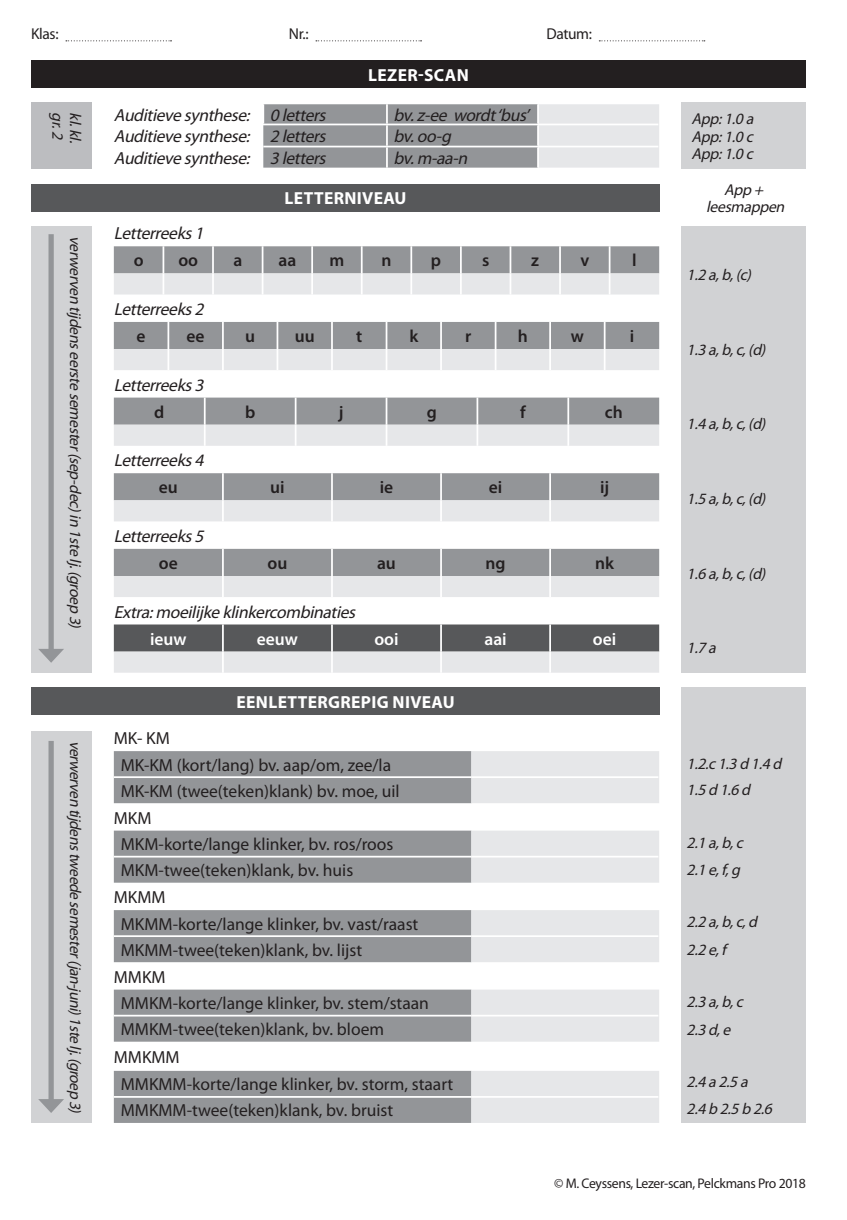
<style>
.page{position:relative;width:847px;height:1220px;background:#fff}
.page>*{position:absolute;margin:0;border:0;box-sizing:border-box;transform-origin:0 0}
.t1{font:17.5px/26.8px "Myriad Pro";color:#231f20}
.t2{font:italic 17.5px "Myriad Pro";color:#231f20}
.t3{font:600 17.5px "Myriad Pro";color:#231f20}
.t4{font:700 17.5px "Myriad Pro";letter-spacing:.02em;color:#fff}
.t5{font:600 17.5px "Myriad Pro";color:#fff}
.t6{font:italic 15.75px/27.5px "Myriad Pro";color:#231f20}
.t7{font:15.75px "Myriad Pro";letter-spacing:-.025em;color:#231f20}
.t8{font:14px "Myriad Pro";letter-spacing:-.025em;color:#231f20}
</style>
<div class="page">
<svg style="left:114px;top:246px;width:545px;height:48px;background:#b9bbbd"></svg>
<hr style="left:608px;top:273px;width:2px;height:21px;background:#fff">
<svg style="left:114px;top:322px;width:545px;height:48px;background:#b9bbbd"></svg>
<hr style="left:603px;top:349px;width:2px;height:21px;background:#fff">
<hr style="left:603px;top:322px;width:2px;height:27px;background:#fff">
<svg style="left:114px;top:397px;width:545px;height:49px;background:#b9bbbd"></svg>
<hr style="left:294px;top:425px;width:2px;height:21px;background:#fff">
<hr style="left:385px;top:425px;width:2px;height:21px;background:#fff">
<hr style="left:476px;top:425px;width:2px;height:21px;background:#fff">
<hr style="left:567px;top:425px;width:2px;height:21px;background:#fff">
<svg style="left:114px;top:473px;width:545px;height:48px;background:#b8babc"></svg>
<svg style="left:114px;top:549px;width:545px;height:48px;background:#b8b9bc"></svg>
<svg style="left:114px;top:624px;width:545px;height:48px;background:#97989a"></svg>
<svg style="left:263px;top:104px;width:396px;height:64px;background:#b1b3b5"></svg>
<hr style="left:538px;top:124px;width:120px;height:1px;background:#fff">
<hr style="left:538px;top:146px;width:120px;height:1px;background:#fff">
<div style="left:681px;top:102px;width:124px;height:67px;background:#d1d2d4"></div>
<div style="left:681px;top:687px;width:124px;height:436px;background:#d1d2d4"></div>
<svg style="left:114px;top:751px;width:545px;height:52px;background:#afb1b4"></svg>
<hr style="left:114px;top:776px;width:357px;height:2px;background:#fff">
<hr style="left:471px;top:776px;width:187px;height:2px;background:#fff">
<svg style="left:114px;top:830px;width:545px;height:52px;background:#b1b3b5"></svg>
<hr style="left:114px;top:855px;width:357px;height:2px;background:#fff">
<hr style="left:471px;top:855px;width:187px;height:2px;background:#fff">
<svg style="left:114px;top:910px;width:545px;height:52px;background:#afb1b4"></svg>
<hr style="left:114px;top:935px;width:357px;height:2px;background:#fff">
<hr style="left:471px;top:935px;width:187px;height:2px;background:#fff">
<svg style="left:114px;top:989px;width:545px;height:52px;background:#b1b3b5"></svg>
<hr style="left:114px;top:1014px;width:357px;height:2px;background:#fff">
<hr style="left:471px;top:1014px;width:187px;height:2px;background:#fff">
<svg style="left:114px;top:1070px;width:545px;height:53px;background:#b2b3b6"></svg>
<hr style="left:114px;top:1096px;width:357px;height:1px;background:#fff">
<hr style="left:471px;top:1096px;width:187px;height:1px;background:#fff">
<div style="left:31px;top:60px;width:774px;height:28px;background:#231f20"></div>
<div style="left:31px;top:184px;width:628px;height:27px;background:#57585a"></div>
<div style="left:31px;top:687px;width:628px;height:27px;background:#57585a"></div>
<div style="left:31px;top:226px;width:61px;height:446px;background:#d1d2d4"></div>
<div style="left:31px;top:102px;width:61px;height:67px;background:#bcbdc0"></div>
<div style="left:31px;top:731px;width:61px;height:392px;background:#d1d2d4"></div>
<div style="left:681px;top:226px;width:124px;height:446px;background:#d1d2d4"></div>
<div style="left:48px;top:234px;width:6px;height:419px;background:#939598"></div>
<svg style="left:38px;top:649px;width:26px;height:14px"></svg>
<div style="left:48px;top:741px;width:6px;height:362px;background:#939598"></div>
<svg style="left:38px;top:1099px;width:26px;height:14px"></svg>
<svg style="left:66px;top:40px;width:105px;height:1px"></svg>
<svg style="left:316px;top:40px;width:105px;height:1px"></svg>
<svg style="left:599px;top:40px;width:105px;height:1px"></svg>
<p class="t7" style="left:31px;top:25px;width:29px">Klas:</p>
<p class="t7" style="left:289px;top:25px;width:21px">Nr.:</p>
<p class="t7" style="left:546px;top:25px;width:47px">Datum:</p>
<p class="t6" style="left:71px;top:112px;width:32px;rotate:90deg">gr.2</p>
<p class="t6" style="left:89px;top:112px;width:36px;rotate:90deg">kl.kl.</p>
<p class="t6" style="left:89px;top:236px;width:397px;rotate:90deg">verwerven tijdenseerstesemester(sep-dec)in 1stelj.(groep 3)</p>
<p class="t6" style="left:89px;top:741px;width:377px;rotate:90deg">verwerven tijdenstweedesemester(jan-juni)1stelj.(groep 3)</p>
<p class="t4" style="left:368px;top:65px;width:102px">LEZER-SCAN</p>
<p class="t2" style="left:114px;top:105px;width:217px">Auditievesynthese: 0 letters</p>
<p class="t2" style="left:393px;top:105px;width:141px">bv.z-ee wordt‘bus’</p>
<p class="t2" style="left:114px;top:126px;width:217px">Auditievesynthese: 2 letters</p>
<p class="t2" style="left:393px;top:126px;width:63px">bv.oo-g</p>
<p class="t2" style="left:114px;top:148px;width:217px">Auditievesynthese: 3 letters</p>
<p class="t2" style="left:393px;top:148px;width:79px">bv.m-aa-n</p>
<p class="t4" style="left:284px;top:189px;width:123px">LETTERNIVEAU</p>
<p class="t2" style="left:114px;top:224px;width:95px">Letterreeks1</p>
<p class="t3" style="left:134px;top:251px;width:11px">o</p>
<p class="t3" style="left:178px;top:251px;width:21px">oo</p>
<p class="t3" style="left:233px;top:251px;width:10px">a</p>
<p class="t3" style="left:278px;top:251px;width:19px">aa</p>
<p class="t3" style="left:329px;top:251px;width:16px">m</p>
<p class="t3" style="left:381px;top:251px;width:12px">n</p>
<p class="t3" style="left:431px;top:251px;width:12px">p</p>
<p class="t3" style="left:482px;top:251px;width:9px">s</p>
<p class="t3" style="left:531px;top:251px;width:9px">z</p>
<p class="t3" style="left:580px;top:251px;width:10px">v</p>
<p class="t3" style="left:632px;top:251px;width:6px">l</p>
<p class="t2" style="left:114px;top:299px;width:95px">Letterreeks2</p>
<p class="t3" style="left:136px;top:326px;width:11px">e</p>
<p class="t3" style="left:186px;top:326px;width:20px">ee</p>
<p class="t3" style="left:245px;top:326px;width:11px">u</p>
<p class="t3" style="left:294px;top:326px;width:21px">uu</p>
<p class="t3" style="left:356px;top:326px;width:8px">t</p>
<p class="t3" style="left:409px;top:326px;width:10px">k</p>
<p class="t3" style="left:465px;top:326px;width:8px">r</p>
<p class="t3" style="left:517px;top:326px;width:12px">h</p>
<p class="t3" style="left:570px;top:326px;width:15px">w</p>
<p class="t3" style="left:629px;top:326px;width:6px">i</p>
<p class="t2" style="left:114px;top:375px;width:95px">Letterreeks3</p>
<p class="t3" style="left:154px;top:402px;width:12px">d</p>
<p class="t3" style="left:245px;top:402px;width:12px">b</p>
<p class="t3" style="left:338px;top:402px;width:6px">j</p>
<p class="t3" style="left:427px;top:402px;width:12px">g</p>
<p class="t3" style="left:520px;top:402px;width:7px">f</p>
<p class="t3" style="left:604px;top:402px;width:19px">ch</p>
<p class="t2" style="left:114px;top:451px;width:95px">Letterreeks4</p>
<p class="t3" style="left:159px;top:478px;width:20px">eu</p>
<p class="t3" style="left:270px;top:478px;width:16px">ui</p>
<p class="t3" style="left:379px;top:478px;width:15px">ie</p>
<p class="t3" style="left:488px;top:478px;width:15px">ei</p>
<p class="t3" style="left:599px;top:478px;width:11px">ij</p>
<p class="t2" style="left:114px;top:526px;width:95px">Letterreeks5</p>
<p class="t3" style="left:159px;top:553px;width:20px">oe</p>
<p class="t3" style="left:267px;top:553px;width:21px">ou</p>
<p class="t3" style="left:377px;top:553px;width:20px">au</p>
<p class="t3" style="left:485px;top:553px;width:22px">ng</p>
<p class="t3" style="left:595px;top:553px;width:20px">nk</p>
<p class="t2" style="left:114px;top:602px;width:247px">Extra:moeilijkeklinkercombinaties</p>
<p class="t5" style="left:150px;top:629px;width:38px">ieuw</p>
<p class="t5" style="left:257px;top:629px;width:43px">eeuw</p>
<p class="t5" style="left:374px;top:629px;width:26px">ooi</p>
<p class="t5" style="left:484px;top:629px;width:24px">aai</p>
<p class="t5" style="left:592px;top:629px;width:25px">oei</p>
<p class="t4" style="left:236px;top:692px;width:219px">EENLETTERGREPIG NIVEAU</p>
<p class="t1" style="left:114px;top:725px;width:57px">MK- KM</p>
<p class="t1" style="left:121px;top:752px;width:272px">MK-KM (kort/lang) bv. aap/om, zee/la</p>
<p class="t1" style="left:121px;top:778px;width:280px">MK-KM (twee(teken)klank) bv. moe, uil</p>
<p class="t1" style="left:114px;top:804px;width:39px">MKM</p>
<p class="t1" style="left:121px;top:831px;width:274px">MKM-korte/lange klinker, bv. ros/roos</p>
<p class="t1" style="left:121px;top:857px;width:234px">MKM-twee(teken)klank, bv. huis</p>
<p class="t1" style="left:114px;top:884px;width:53px">MKMM</p>
<p class="t1" style="left:121px;top:910px;width:299px">MKMM-korte/lange klinker, bv. vast/raast</p>
<p class="t1" style="left:121px;top:936px;width:243px">MKMM-twee(teken)klank, bv. lijst</p>
<p class="t1" style="left:114px;top:963px;width:53px">MMKM</p>
<p class="t1" style="left:121px;top:990px;width:309px">MMKM-korte/lange klinker, bv. stem/staan</p>
<p class="t1" style="left:121px;top:1016px;width:264px">MMKM-twee(teken)klank, bv. bloem</p>
<p class="t1" style="left:121px;top:1044px;width:334px;text-indent:-7px">MMKMM<br>MMKMM-korte/lange klinker, bv. storm, staart<br>MMKMM-twee(teken)klank, bv. bruist</p>
<p class="t6" style="left:691px;top:111px;width:67px;line-height:17.5px;text-align:justify">App:1.0 a App:1.0 c App:1.0 c</p>
<p class="t6" style="left:705px;top:181px;width:83px;line-height:17.5px;text-align:center">App + leesmappen</p>
<p class="t6" style="left:686px;top:262px;width:70px">1.2 a,b,(c)</p>
<p class="t6" style="left:686px;top:336px;width:84px">1.3 a,b,c,(d)</p>
<p class="t6" style="left:686px;top:411px;width:84px">1.4 a,b,c,(d)</p>
<p class="t6" style="left:686px;top:485px;width:84px">1.5 a,b,c,(d)</p>
<p class="t6" style="left:686px;top:560px;width:84px">1.6 a,b,c,(d)</p>
<p class="t6" style="left:686px;top:634px;width:34px">1.7 a</p>
<p class="t6" style="left:686px;top:751px;width:100px;line-height:26.4px">1.2.c1.3 d 1.4 d<br>1.5 d 1.6 d</p>
<p class="t6" style="left:686px;top:829px;width:61px">2.1 a,b,c<br>2.1 e,f,g</p>
<p class="t6" style="left:686px;top:908px;width:76px">2.2 a,b,c,d<br>2.2 e,f</p>
<p class="t6" style="left:686px;top:988px;width:61px">2.3 a,b,c<br>2.3 d,e</p>
<p class="t6" style="left:686px;top:1068px;width:90px">2.4 a2.5 a<br>2.4 b 2.5 b 2.6</p>
<p class="t8" style="left:554px;top:1175px;width:253px">© M. Ceyssens, Lezer-scan, Pelckmans Pro 2018</p>
</div>
